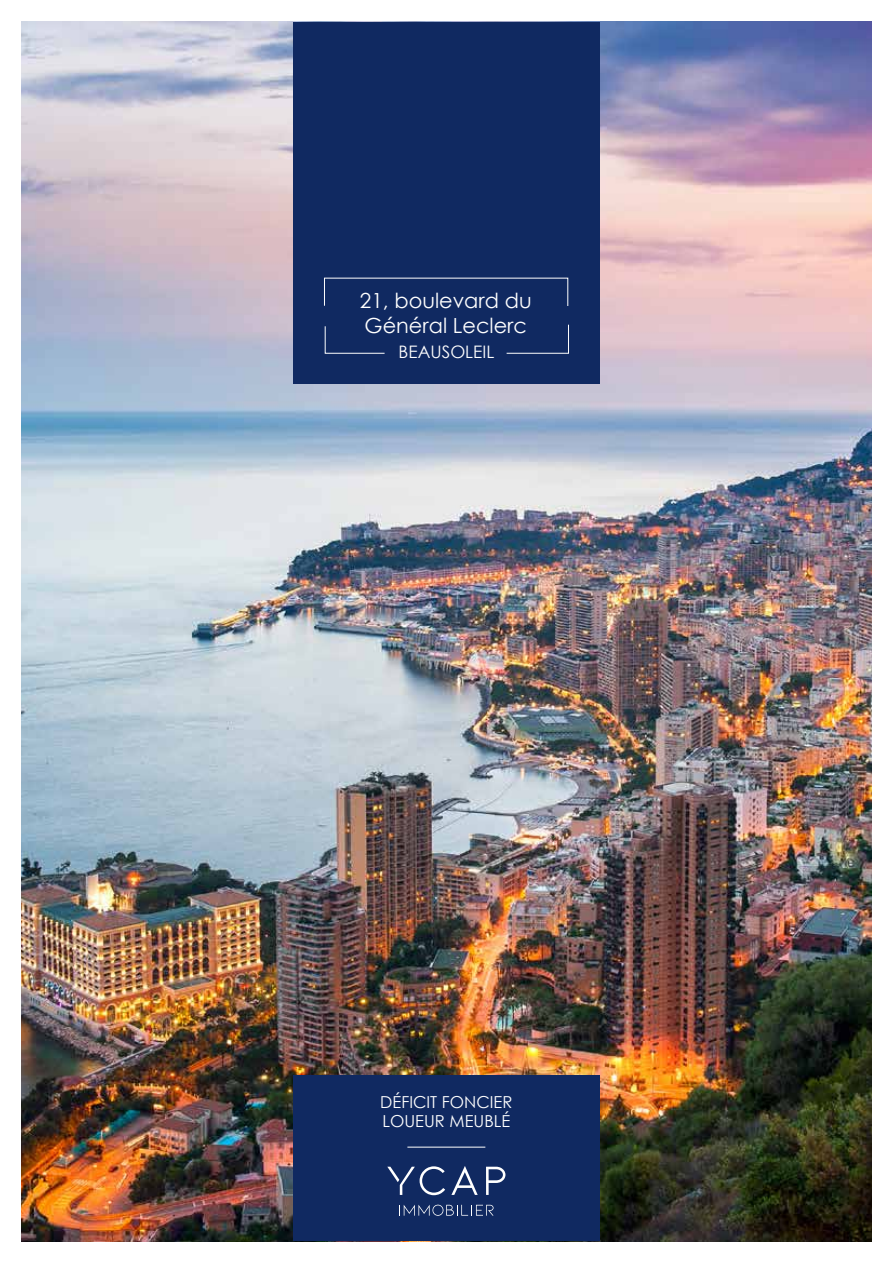
<style>
.page{position:relative;width:893px;height:1263px;background:#fff}
.page>*{position:absolute;margin:0;border:0;box-sizing:border-box;transform-origin:0 0}
.t1{font:20.85px/25px "Century Gothic";color:#fff}
.t2{font:17.25px "Century Gothic";color:#fff}
.t3{font:16.5px/19.8px "Century Gothic";color:#fff}
</style>
<div class="page">
<img style="left:21px;top:22px;width:851px;height:1219px">
<div style="left:293px;top:22px;width:306px;height:361px;background:#102961"></div>
<div style="left:293px;top:1075px;width:306px;height:166px;background:#102961"></div>
<svg style="left:451px;top:1166px;width:27px;height:29px"></svg>
<svg style="left:486px;top:1167px;width:19px;height:28px"></svg>
<svg style="left:387px;top:1166px;width:58px;height:29px"></svg>
<svg style="left:399px;top:1205px;width:95px;height:11px"></svg>
<hr style="left:407px;top:1147px;width:78px;height:1px;background:#fff">
<svg style="left:324px;top:326px;width:61px;height:28px"></svg>
<svg style="left:506px;top:324px;width:63px;height:30px"></svg>
<p class="t1" style="left:360px;top:288px;width:173px">21, boulevard du<br>Général Leclerc</p>
<p class="t2" style="left:399px;top:339px;width:97px">BEAUSOLEIL</p>
<p class="t3" style="left:380px;top:1091px;width:134px">DÉFICIT FONCIER<br>LOUEUR MEUBLÉ</p>
</div>
